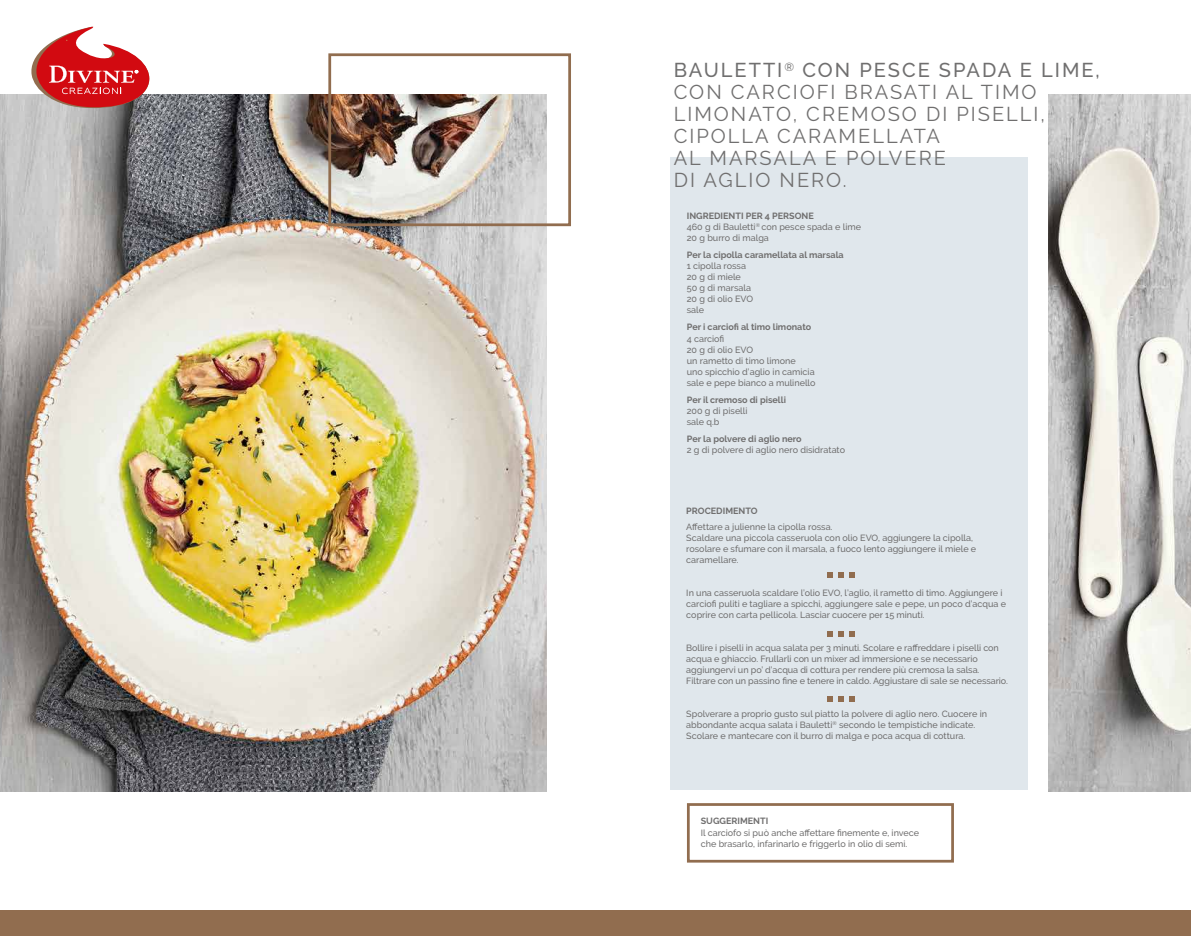
<style>
.page{position:relative;width:1191px;height:936px;background:#fff}
.page>*{position:absolute;margin:0;border:0;box-sizing:border-box;transform-origin:0 0}
.t1{font:20px/22px "Raleway";letter-spacing:.1em;color:#706f6f}
.t2{font:500 9px/11px "Raleway";color:#706f6f}
.t3{font:700 9px "Raleway";color:#706f6f}
.s1{font-weight:500}
.s2{font-weight:700}
</style>
<div class="page">
<img style="left:0;top:95px;width:546px;height:696px">
<img style="left:1048px;top:95px;width:143px;height:696px">
<div style="left:328px;top:53px;width:243px;height:173px;border:3px solid #916d4f"></div>
<svg style="left:28px;top:27px;width:140px;height:83px"></svg>
<div style="left:670px;top:157px;width:358px;height:633px;background:#e0e7ec"></div>
<svg style="left:827px;top:572px;width:5px;height:5px"></svg>
<svg style="left:838px;top:572px;width:17px;height:5px"></svg>
<svg style="left:827px;top:631px;width:5px;height:5px"></svg>
<svg style="left:838px;top:631px;width:17px;height:5px"></svg>
<svg style="left:827px;top:696px;width:5px;height:5px"></svg>
<svg style="left:838px;top:696px;width:17px;height:5px"></svg>
<div style="left:687px;top:803px;width:267px;height:59px;border:3px solid #916d4f"></div>
<div style="left:0;top:910px;width:1191px;height:25px;background:#916d4f"></div>
<h1 class="t1" style="left:673px;top:59px;width:427px"><span class="s1">BAULETTI</span><sup>®</sup> <span class="s1">CON PESCE SPADA E LIME,<br></span>CON CARCIOFI BRASATI AL TIMO<br>LIMONATO, CREMOSO DI PISELLI,<br>CIPOLLA CARAMELLATA<br>AL MARSALA E POLVERE<br>DI AGLIO NERO.</h1>
<p class="t2" style="left:687px;top:211px;width:176px"><span class="s2">INGREDIENTI PER 4 PERSONE<br></span>460 g di Bauletti<sup>®</sup> con pesce spada e lime<br>20 g burro di malga</p>
<p class="t3" style="left:687px;top:250px;width:158px">Per la cipolla caramellata al marsala</p>
<p class="t2" style="left:687px;top:261px;width:68px">1 cipolla rossa<br>20 g di miele<br>50 g di marsala<br>20 g di olio EVO sale</p>
<p class="t3" style="left:687px;top:322px;width:126px">Per i carciofi al timo limonato</p>
<p class="t2" style="left:687px;top:333px;width:130px">4 carciofi<br>20 g di olio EVO<br>un rametto di timo limone<br>uno spicchio d’aglio in camicia sale e pepe bianco a mulinello</p>
<p class="t3" style="left:687px;top:394px;width:101px">Per il cremoso di piselli</p>
<p class="t2" style="left:687px;top:405px;width:62px">200 g di piselli sale q.b</p>
<p class="t3" style="left:687px;top:433px;width:116px">Per la polvere di aglio nero</p>
<p class="t2" style="left:687px;top:444px;width:160px">2 g di polvere di aglio nero disidratato</p>
<p class="t3" style="left:686px;top:505px;width:73px">PROCEDIMENTO</p>
<p class="t2" style="left:686px;top:521px;width:291px">Affettare a julienne la cipolla rossa.<br>Scaldare una piccola casseruola con olio EVO, aggiungere la cipolla, rosolare e sfumare con il marsala, a fuoco lento aggiungere il miele e caramellare.</p>
<p class="t2" style="left:686px;top:587px;width:321px">In una casseruola scaldare l’olio EVO, l’aglio, il rametto di timo. Aggiungere i carciofi puliti e tagliare a spicchi, aggiungere sale e pepe, un poco d’acqua e coprire con carta pellicola. Lasciar cuocere per 15 minuti.</p>
<p class="t2" style="left:686px;top:642px;width:323px">Bollire i piselli in acqua salata per 3 minuti. Scolare e raffreddare i piselli con acqua e ghiaccio. Frullarli con un mixer ad immersione e se necessario aggiungervi un po’ d’acqua di cottura per rendere più cremosa la salsa.<br>Filtrare con un passino fine e tenere in caldo. Aggiustare di sale se necessario.</p>
<p class="t2" style="left:686px;top:708px;width:302px">Spolverare a proprio gusto sul piatto la polvere di aglio nero. Cuocere in abbondante acqua salata i Bauletti<sup>®</sup> secondo le tempistiche indicate.<br>Scolare e mantecare con il burro di malga e poca acqua di cottura.</p>
<p class="t3" style="left:701px;top:815px;width:69px">SUGGERIMENTI</p>
<p class="t2" style="left:701px;top:827px;width:220px">Il carciofo si può anche affettare finemente e, invece che brasarlo, infarinarlo e friggerlo in olio di semi.</p>
</div>
